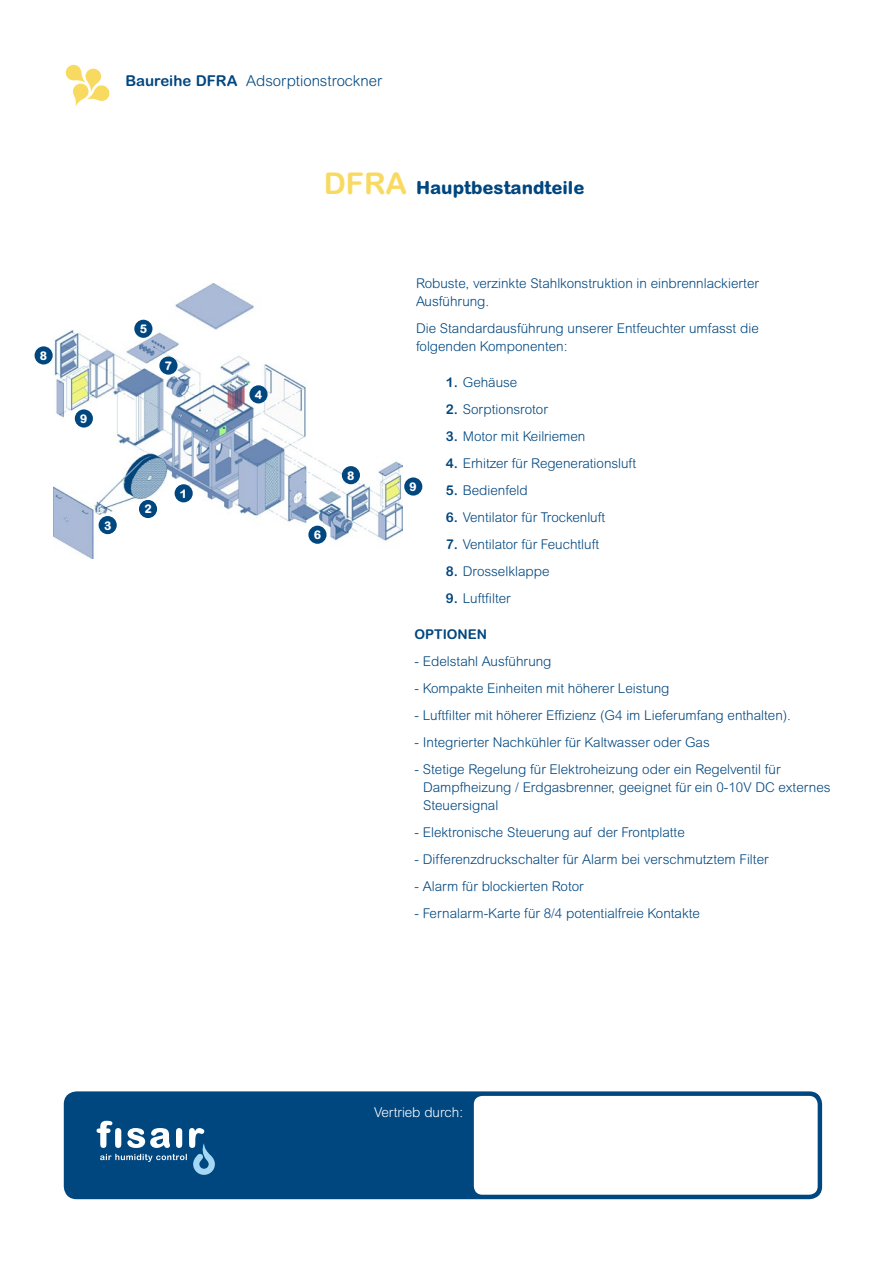
<style>
.page{position:relative;width:893px;height:1263px;background:#fff}
.page>*{position:absolute;margin:0;border:0;box-sizing:border-box;transform-origin:0 0}
.t1{font:800 18px "Arial Rounded MT";color:#00467f}
.t2{font:300 15px "Arial Rounded MT";color:#00467f}
.t3{font:300 13.5px/18px "Arial Rounded MT";color:#00467f}
.t4{font:300 13.5px "Arial Rounded MT";color:#fff}
.t5{font:700 13.5px "Arial Rounded MT";color:#00467f}
.t6{font:800 12px "Arial Rounded MT";color:#fff}
.s1{font-weight:700}
.s2{font-weight:700;font-size:30px;color:#f9da61}
</style>
<div class="page">
<svg style="left:66px;top:65px;width:44px;height:41px"></svg>
<img style="left:54px;top:284px;width:348px;height:274px">
<div style="left:35px;top:346px;width:18px;height:18px;background:#00467f;border-radius:50%"></div>
<div style="left:134px;top:320px;width:18px;height:18px;background:#00467f;border-radius:50%"></div>
<div style="left:75px;top:409px;width:18px;height:19px;background:#00467f;border-radius:50%"></div>
<div style="left:99px;top:516px;width:18px;height:18px;background:#00467f;border-radius:50%"></div>
<div style="left:139px;top:500px;width:18px;height:18px;background:#00467f;border-radius:50%"></div>
<div style="left:175px;top:484px;width:18px;height:18px;background:#00467f;border-radius:50%"></div>
<div style="left:404px;top:477px;width:18px;height:19px;background:#00467f;border-radius:50%"></div>
<div style="left:342px;top:466px;width:18px;height:18px;background:#00467f;border-radius:50%"></div>
<div style="left:249px;top:385px;width:19px;height:18px;background:#00467f;border-radius:50%"></div>
<div style="left:159px;top:356px;width:19px;height:19px;background:#00467f;border-radius:50%"></div>
<div style="left:308px;top:526px;width:19px;height:18px;background:#00467f;border-radius:50%"></div>
<div style="left:64px;top:1091px;width:758px;height:108px;background:#00467f;border-radius:13px"></div>
<svg style="left:97px;top:1121px;width:118px;height:54px"></svg>
<div style="left:474px;top:1096px;width:344px;height:99px;background:#fff;border-radius:9px"></div>
<p class="t6" style="left:40px;top:348px;width:9px">8</p>
<p class="t2" style="left:125px;top:73px;width:258px"><span class="s1">Baureihe DFRA</span> Adsorptionstrockner</p>
<p class="t6" style="left:80px;top:411px;width:9px">9</p>
<p class="t6" style="left:104px;top:518px;width:9px">3</p>
<p class="t6" style="left:140px;top:322px;width:9px">5</p>
<p class="t6" style="left:165px;top:359px;width:9px">7</p>
<p class="t6" style="left:144px;top:502px;width:9px">2</p>
<p class="t6" style="left:180px;top:486px;width:9px">1</p>
<p class="t6" style="left:255px;top:387px;width:9px">4</p>
<h1 class="t1" style="left:324px;top:177px;width:262px"><span class="s2">DFRA</span> Hauptbestandteile</h1>
<p class="t6" style="left:314px;top:528px;width:9px">6</p>
<p class="t6" style="left:347px;top:468px;width:9px">8</p>
<p class="t3" style="left:416px;top:274px;width:345px">Robuste, verzinkte Stahlkonstruktion in einbrennlackierter<br>Ausführung.</p>
<p class="t3" style="left:416px;top:319px;width:344px">Die Standardausführung unserer Entfeuchter umfasst die folgenden Komponenten:</p>
<p class="t3" style="left:446px;top:373px;width:73px"><span class="s1">1.</span> Gehäuse</p>
<p class="t3" style="left:446px;top:400px;width:104px"><span class="s1">2.</span> Sorptionsrotor</p>
<p class="t3" style="left:446px;top:427px;width:141px"><span class="s1">3.</span> Motor mit Keilriemen</p>
<p class="t3" style="left:446px;top:454px;width:192px"><span class="s1">4.</span> Erhitzer für Regenerationsluft</p>
<p class="t3" style="left:446px;top:481px;width:83px"><span class="s1">5.</span> Bedienfeld</p>
<p class="t3" style="left:446px;top:508px;width:161px"><span class="s1">6.</span> Ventilator für Trockenluft</p>
<p class="t3" style="left:446px;top:535px;width:155px"><span class="s1">7.</span> Ventilator für Feuchtluft</p>
<p class="t3" style="left:446px;top:562px;width:105px"><span class="s1">8.</span> Drosselklappe</p>
<p class="t3" style="left:446px;top:589px;width:66px"><span class="s1">9.</span> Luftfilter</p>
<p class="t5" style="left:415px;top:626px;width:54px">OPTIONEN</p>
<p class="t3" style="left:415px;top:652px;width:138px">- Edelstahl Ausführung</p>
<p class="t3" style="left:415px;top:679px;width:256px">- Kompakte Einheiten mit höherer Leistung</p>
<p class="t3" style="left:415px;top:706px;width:378px">- Luftfilter mit höherer Effizienz (G4 im Lieferumfang enthalten).</p>
<p class="t3" style="left:415px;top:733px;width:297px">- Integrierter Nachkühler für Kaltwasser oder Gas</p>
<p class="t3" style="left:423px;top:760px;width:409px;text-indent:-9px">- Stetige Regelung für Elektroheizung oder ein Regelventil für<br>Dampfheizung / Erdgasbrenner, geeignet für ein 0-10V DC externes<br>Steuersignal</p>
<p class="t3" style="left:415px;top:823px;width:272px">- Elektronische Steuerung auf der Frontplatte</p>
<p class="t3" style="left:415px;top:850px;width:356px">- Differenzdruckschalter für Alarm bei verschmutztem Filter</p>
<p class="t3" style="left:415px;top:877px;width:171px">- Alarm für blockierten Rotor</p>
<p class="t3" style="left:415px;top:904px;width:287px">- Fernalarm-Karte für 8/4 potentialfreie Kontakte</p>
<p class="t6" style="left:410px;top:479px;width:9px">9</p>
<p class="t4" style="left:374px;top:1104px;width:90px">Vertrieb durch:</p>
</div>
